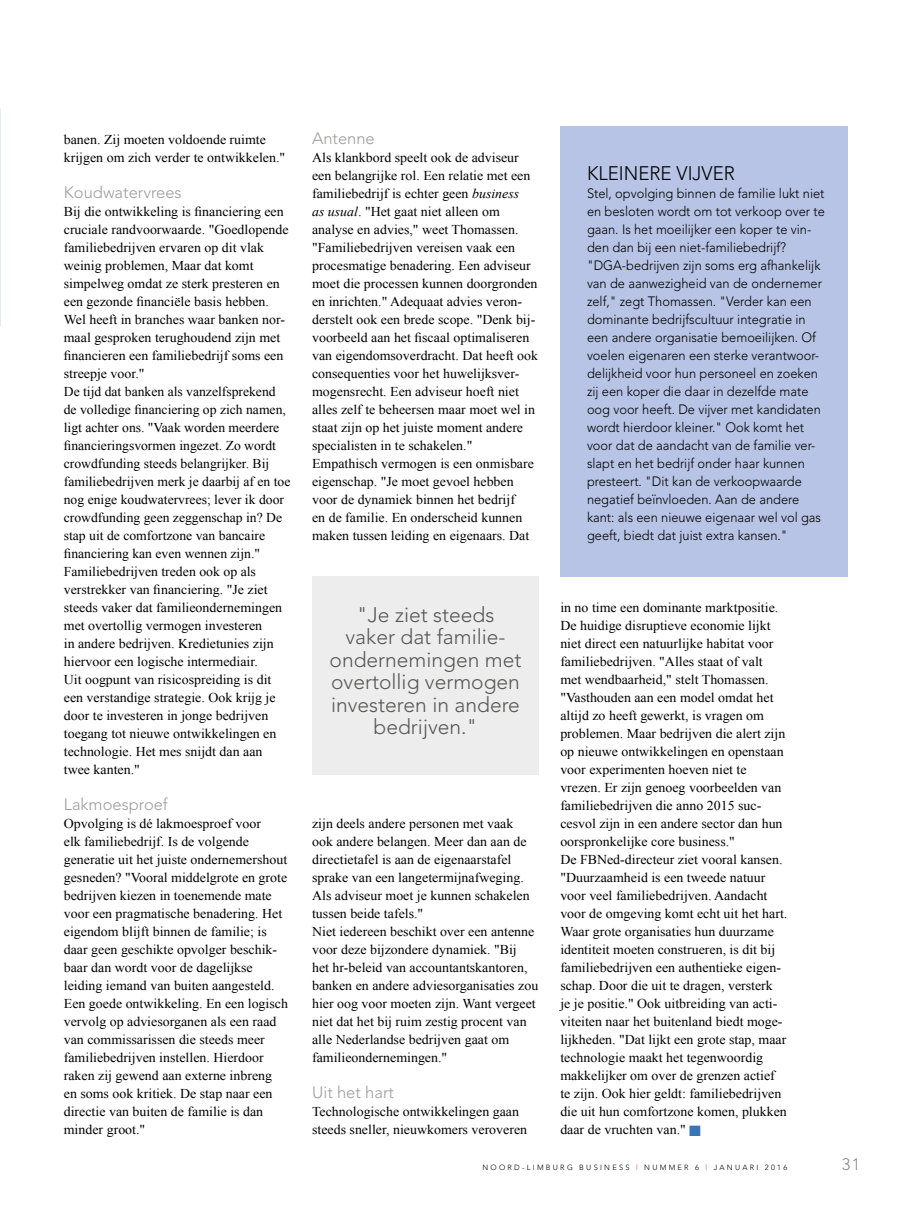
<style>
.page{position:relative;width:915px;height:1212px;background:#fff}
.page>*{position:absolute;margin:0;border:0;box-sizing:border-box;transform-origin:0 0}
.t1{font:300 21px/22.5px "Avenir";color:#575756;text-align:center}
.t2{font:300 19.5px "Avenir";color:#000;scale:.96 1}
.t3{font:300 16.5px "Avenir";color:#9d9d9c}
.t4{font:300 16.5px "Avenir";color:#878787}
.t5{font:13.5px/18px "Times New Roman";color:#000}
.t6{font:300 13.5px/18px "Avenir";color:#000;scale:.95 1}
.t7{font:300 7.5px "Avenir";letter-spacing:.3em;color:#000}
.s1{font-style:italic}
.s2{color:#3974b9}
.s3{color:#d40f14}
</style>
<div class="page">
<img style="left:0;top:200px;width:1px;height:646px">
<div style="left:560px;top:126px;width:287px;height:450px;background:#b8c4e5"></div>
<div style="left:312px;top:576px;width:227px;height:198px;background:#ededed"></div>
<p class="t5" style="left:64px;top:130px;width:223px">banen. Zij moeten voldoende ruimte krijgen om zich verder te ontwikkelen."</p>
<p class="t3" style="left:64px;top:183px;width:119px">Koudwatervrees</p>
<p class="t5" style="left:64px;top:202px;width:228px">Bij die ontwikkeling is financiering een cruciale randvoorwaarde. "Goedlopende familiebedrijven ervaren op dit vlak weinig problemen, Maar dat komt simpelweg omdat ze sterk presteren en een gezonde financiële basis hebben.<br>Wel heeft in branches waar banken nor&shy;maal gesproken terughoudend zijn met financieren een familiebedrijf soms een streepje voor."<br>De tijd dat banken als vanzelfsprekend de volledige financiering op zich namen, ligt achter ons. "Vaak worden meerdere financieringsvormen ingezet. Zo wordt crowdfunding steeds belangrijker. Bij familiebedrijven merk je daarbij af en toe nog enige koudwatervrees; lever ik door crowdfunding geen zeggenschap in? De stap uit de comfortzone van bancaire financiering kan even wennen zijn." Familiebedrijven treden ook op als verstrekker van financiering. "Je ziet steeds vaker dat familieondernemingen met overtollig vermogen investeren<br>in andere bedrijven. Kredietunies zijn hiervoor een logische intermediair.<br>Uit oogpunt van risicospreiding is dit een verstandige strategie. Ook krijg je door te investeren in jonge bedrijven toegang tot nieuwe ontwikkelingen en technologie. Het mes snijdt dan aan twee kanten."</p>
<p class="t3" style="left:64px;top:795px;width:105px">Lakmoesproef</p>
<p class="t5" style="left:64px;top:814px;width:225px">Opvolging is dé lakmoesproef voor<br>elk familiebedrijf. Is de volgende generatie uit het juiste ondernemershout gesneden? "Vooral middelgrote en grote bedrijven kiezen in toenemende mate voor een pragmatische benadering. Het eigendom blijft binnen de familie; is daar geen geschikte opvolger beschik&shy;baar dan wordt voor de dagelijkse leiding iemand van buiten aangesteld.<br>Een goede ontwikkeling. En een logisch vervolg op adviesorganen als een raad van commissarissen die steeds meer familiebedrijven instellen. Hierdoor raken zij gewend aan externe inbreng en soms ook kritiek. De stap naar een directie van buiten de familie is dan minder groot."</p>
<p class="t3" style="left:312px;top:129px;width:64px">Antenne</p>
<p class="t5" style="left:312px;top:148px;width:227px">Als klankbord speelt ook de adviseur een belangrijke rol. Een relatie met een familiebedrijf is echter geen <span class="s1">business<br>as usual</span>. "Het gaat niet alleen om analyse en advies," weet Thomassen. "Familiebedrijven vereisen vaak een procesmatige benadering. Een adviseur moet die processen kunnen doorgronden en inrichten." Adequaat advies veron&shy;derstelt ook een brede scope. "Denk bij&shy;voorbeeld aan het fiscaal optimaliseren van eigendomsoverdracht. Dat heeft ook consequenties voor het huwelijksver&shy;mogensrecht. Een adviseur hoeft niet alles zelf te beheersen maar moet wel in staat zijn op het juiste moment andere specialisten in te schakelen." Empathisch vermogen is een onmisbare eigenschap. "Je moet gevoel hebben voor de dynamiek binnen het bedrijf<br>en de familie. En onderscheid kunnen maken tussen leiding en eigenaars. Dat</p>
<h2 class="t2" style="left:586px;top:162px;width:155px">KLEINERE VIJVER</h2>
<p class="t6" style="left:586px;top:184px;width:252px">Stel, opvolging binnen de familie lukt niet en besloten wordt om tot verkoop over te gaan. Is het moeilijker een koper te vin&shy;den dan bij een niet-familiebedrijf? "DGA-bedrijven zijn soms erg afhankelijk van de aanwezigheid van de ondernemer zelf," zegt Thomassen. "Verder kan een dominante bedrijfscultuur integratie in een andere organisatie bemoeilijken. Of voelen eigenaren een sterke verantwoor&shy;delijkheid voor hun personeel en zoeken zij een koper die daar in dezelfde mate oog voor heeft. De vijver met kandidaten wordt hierdoor kleiner." Ook komt het voor dat de aandacht van de familie ver&shy;slapt en het bedrijf onder haar kunnen presteert. "Dit kan de verkoopwaarde negatief beïnvloeden. Aan de andere kant: als een nieuwe eigenaar wel vol gas geeft, biedt dat juist extra kansen."</p>
<h1 class="t1" style="left:329px;top:603px;width:193px">"Je ziet steeds vaker dat familie&shy;ondernemingen met overtollig vermogen investeren in andere bedrijven."</h1>
<p class="t5" style="left:312px;top:814px;width:228px">zijn deels andere personen met vaak<br>ook andere belangen. Meer dan aan de directietafel is aan de eigenaarstafel sprake van een langetermijnafweging.<br>Als adviseur moet je kunnen schakelen tussen beide tafels."<br>Niet iedereen beschikt over een antenne voor deze bijzondere dynamiek. "Bij<br>het hr-beleid van accountantskantoren, banken en andere adviesorganisaties zou hier oog voor moeten zijn. Want vergeet niet dat het bij ruim zestig procent van alle Nederlandse bedrijven gaat om familieondernemingen."</p>
<p class="t3" style="left:312px;top:1083px;width:83px">Uit het hart</p>
<p class="t5" style="left:312px;top:1102px;width:216px">Technologische ontwikkelingen gaan steeds sneller, nieuwkomers veroveren</p>
<p class="t5" style="left:560px;top:598px;width:228px">in no time een dominante marktpositie.<br>De huidige disruptieve economie lijkt niet direct een natuurlijke habitat voor familiebedrijven. "Alles staat of valt<br>met wendbaarheid," stelt Thomassen. "Vasthouden aan een model omdat het altijd zo heeft gewerkt, is vragen om problemen. Maar bedrijven die alert zijn op nieuwe ontwikkelingen en openstaan voor experimenten hoeven niet te vrezen. Er zijn genoeg voorbeelden van familiebedrijven die anno 2015 suc&shy;cesvol zijn in een andere sector dan hun oorspronkelijke core business."<br>De FBNed-directeur ziet vooral kansen. "Duurzaamheid is een tweede natuur voor veel familiebedrijven. Aandacht voor de omgeving komt echt uit het hart.<br>Waar grote organisaties hun duurzame identiteit moeten construeren, is dit bij familiebedrijven een authentieke eigen&shy;schap. Door die uit te dragen, versterk<br>je je positie." Ook uitbreiding van acti&shy;viteiten naar het buitenland biedt moge&shy;lijkheden. "Dat lijkt een grote stap, maar technologie maakt het tegenwoordig makkelijker om over de grenzen actief te zijn. Ook hier geldt: familiebedrijven die uit hun comfortzone komen, plukken daar de vruchten van." <span class="s2">■</span></p>
<p class="t7" style="left:482px;top:1163px;width:306px">NOORD-LIMBURG BUSINESS <span class="s3">|</span> NUMMER 6 <span class="s3">|</span> JANUARI 2016</p>
<p class="t4" style="left:841px;top:1155px;width:20px">31</p>
</div>
